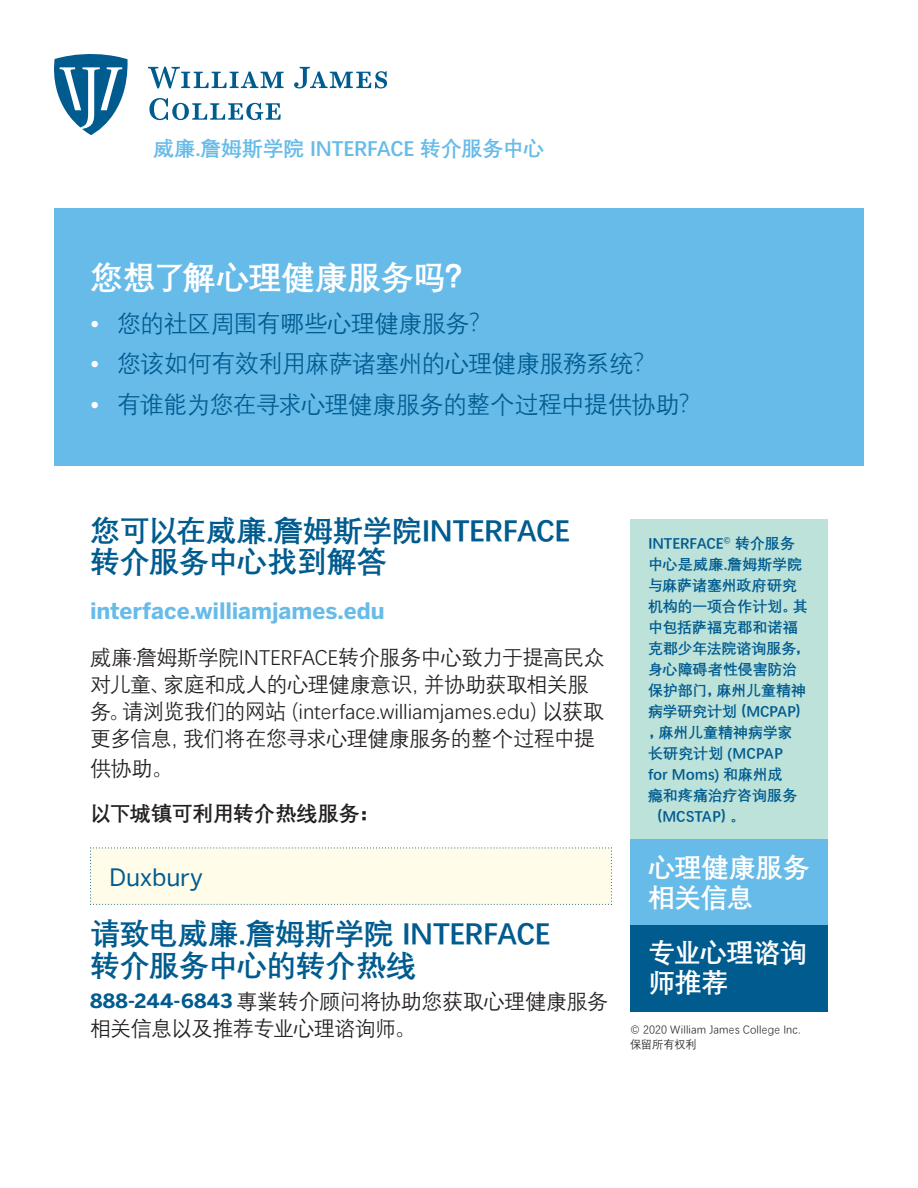
<style>
.page{position:relative;width:918px;height:1188px;background:#fff}
.page>*{position:absolute;margin:0;border:0;box-sizing:border-box;transform-origin:0 0}
.Big_Question{font:700 33px "Deng Xian";letter-spacing:-.005em;color:#fff}
.Body_heads{font:700 30px/31.5px "Deng Xian";letter-spacing:-.005em;color:#005b8f}
.Sidebar_button_head{font:700 27px/30px "Deng Xian";letter-spacing:-.015em;color:#fff}
.t1{font:24px "Deng Xian";letter-spacing:-.02em;color:#005b8f}
.Town{font:24px "Benton Sans";letter-spacing:-.01em;color:#005b8f}
.URL{font:700 22.5px "Benton Sans";letter-spacing:-.005em;color:#66bbe9}
.body_text__space_aft{font:21px/27px "Deng Xian";letter-spacing:-.015em;color:#231f20}
.Big_Question-2{font:700 21px "Deng Xian";letter-spacing:-.01em;color:#66bbe9}
.body_text__space_aft-2{font:700 21px "Deng Xian";letter-spacing:-.005em;color:#231f20}
.sidebar_text{font:700 15px/21px "Deng Xian";color:#005b8f}
.body_text__space_aft-3{font:11.25px/15px "Deng Xian";letter-spacing:.01em;color:#231f20}
.s1{color:#fff}
.s2{font-family:"Benton Sans";font-weight:700;font-size:19.5px;color:#005b8f}
</style>
<div class="page">
<div style="left:90px;top:847px;width:522px;height:58px;background:#fffde9"></div>
<div style="left:54px;top:209px;width:810px;height:257px;background:#66bbe9"></div>
<div style="left:630px;top:520px;width:198px;height:319px;background:#bde2da"></div>
<div style="left:630px;top:839px;width:198px;height:86px;background:#66bbe9"></div>
<div style="left:630px;top:925px;width:198px;height:87px;background:#005b8f"></div>
<svg style="left:54px;top:54px;width:74px;height:81px"></svg>
<svg style="left:148px;top:67px;width:136px;height:21px"></svg>
<svg style="left:294px;top:67px;width:93px;height:22px"></svg>
<svg style="left:149px;top:98px;width:132px;height:22px"></svg>
<p class="Big_Question-2" style="left:153px;top:134px;width:393px">威廉.詹姆斯学院 INTERFACE 转介服务中心</p>
<p class="Big_Question" style="left:90px;top:255px;width:388px">您想了解心理健康服务吗？</p>
<p class="t1" style="left:90px;top:308px;width:404px"><span class="s1">•</span> 您的社区周围有哪些心理健康服务？</p>
<p class="t1" style="left:90px;top:348px;width:568px"><span class="s1">•</span> 您该如何有效利用麻萨诸塞州的心理健康服務系统？</p>
<p class="t1" style="left:90px;top:389px;width:613px"><span class="s1">•</span> 有谁能为您在寻求心理健康服务的整个过程中提供协助？</p>
<p class="Body_heads" style="left:90px;top:513px;width:482px">您可以在威廉.詹姆斯学院INTERFACE转介服务中心找到解答</p>
<p class="URL" style="left:90px;top:598px;width:296px">interface.williamjames.edu</p>
<p class="body_text__space_aft" style="left:90px;top:644px;width:516px">威廉·詹姆斯学院INTERFACE转介服务中心致力于提高民众对儿童、家庭和成人的心理健康意识，并协助获取相关服务。请浏览我们的网站（interface.williamjames.edu）以获取更多信息，我们将在您寻求心理健康服务的整个过程中提</p>
<p class="body_text__space_aft" style="left:90px;top:755px;width:84px">供协助。</p>
<p class="body_text__space_aft-2" style="left:90px;top:800px;width:291px">以下城镇可利用转介热线服务：</p>
<p class="Town" style="left:109px;top:863px;width:95px">Duxbury</p>
<p class="Body_heads" style="left:90px;top:916px;width:462px">请致电威廉.詹姆斯学院 INTERFACE转介服务中心的转介热线</p>
<p class="body_text__space_aft" style="left:90px;top:987px;width:520px"><span class="s2">888-244-6843</span> 專業转介顾问将协助您获取心理健康服务相关信息以及推荐专业心理谘询师。</p>
<p class="sidebar_text" style="left:648px;top:532px;width:163px">INTERFACE<sup>©</sup> 转介服务中心是威廉.詹姆斯学院与麻萨诸塞州政府研究机构的一项合作计划。其中包括萨福克郡和诺福克郡少年法院谘询服务，身心障碍者性侵害防治保护部门，麻州儿童精神病学研究计划（MCPAP），麻州儿童精神病学家长研究计划 (MCPAP<br>for Moms) 和麻州成<br>瘾和疼痛治疗咨询服务（MCSTAP）。</p>
<p class="Sidebar_button_head" style="left:648px;top:851px;width:163px">心理健康服务相关信息</p>
<p class="Sidebar_button_head" style="left:648px;top:936px;width:161px">专业心理谘询师推荐</p>
<p class="body_text__space_aft-3" style="left:630px;top:1021px;width:172px">© 2020 William James College Inc.保留所有权利</p>
</div>
